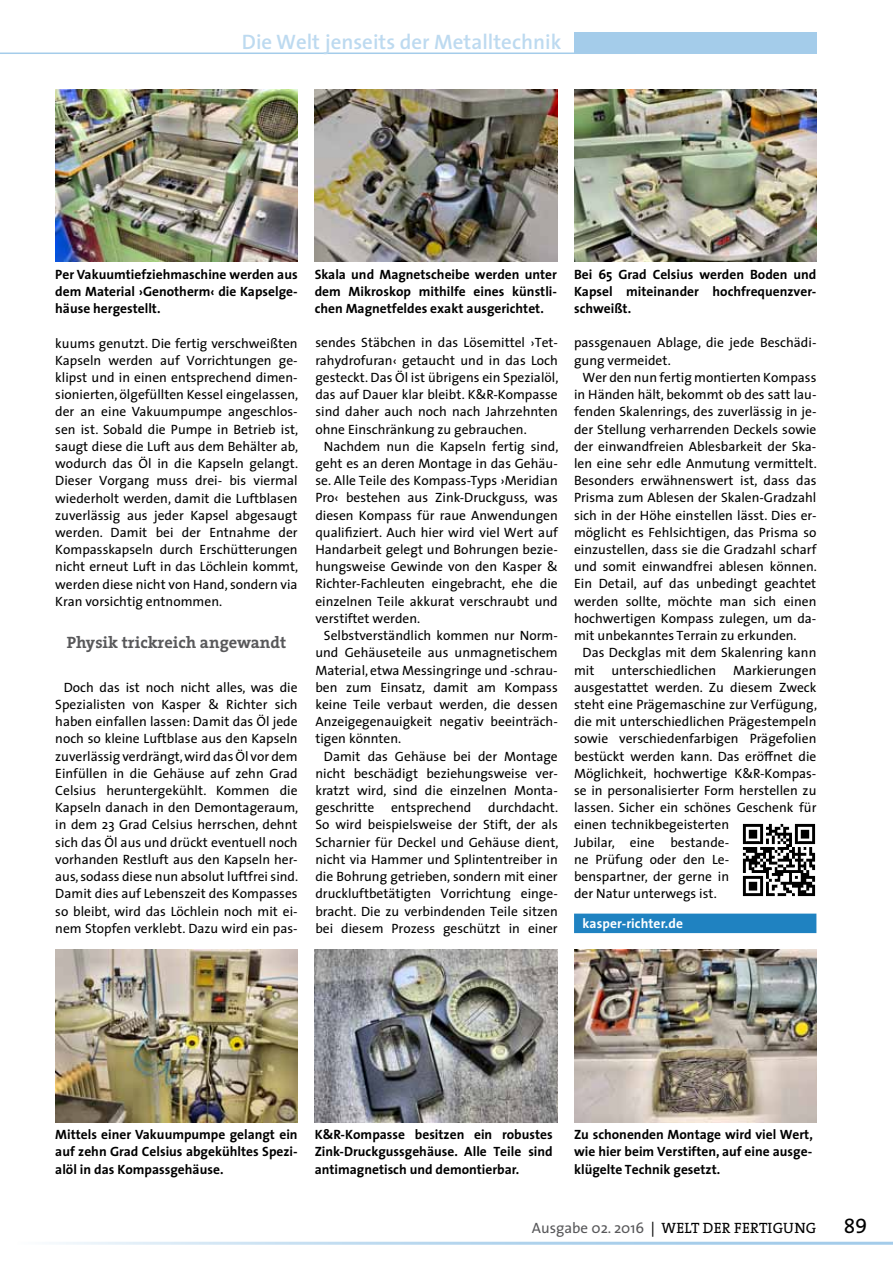
<style>
.page{position:relative;width:893px;height:1263px;background:#fff}
.page>*{position:absolute;margin:0;border:0;box-sizing:border-box;transform-origin:0 0}
.t1{font:600 21px "The Sans";color:#bddaf0}
.t2{font:21px "The Sans Regular Caps";color:#000}
.t3{font:700 16.5px "The Serif";color:#58585a}
.t4{font:15px "The Serif";letter-spacing:.015em;color:#000}
.t5{font:13.5px/17.2px "The Sans";color:#000;text-align:justify}
.t6{font:700 13.5px/17.2px "The Sans";color:#000;text-align:justify}
.t7{font:700 13.5px "The Sans";letter-spacing:.005em;color:#fff}
.s1{font-family:"The Sans";color:#58585a}
.s2{font-family:"The Sans"}
</style>
<div class="page">
<div style="left:574px;top:33px;width:242px;height:21px;background:#a4ccea"></div>
<hr style="left:0;top:53px;width:636px;height:1px;background:#a4ccea">
<hr style="left:17px;top:1242px;width:876px;height:3px;background:#a4ccea">
<div style="left:574px;top:913px;width:242px;height:20px;background:#1f82c1"></div>
<img style="left:742px;top:823px;width:74px;height:74px">
<img style="left:55px;top:89px;width:243px;height:172px">
<img style="left:315px;top:89px;width:242px;height:172px">
<img style="left:574px;top:89px;width:242px;height:172px">
<img style="left:55px;top:950px;width:243px;height:172px">
<img style="left:315px;top:950px;width:242px;height:172px">
<img style="left:574px;top:950px;width:242px;height:172px">
<h1 class="t1" style="left:242px;top:24px;width:321px">Die Welt jenseits der Metalltechnik</h1>
<p class="t6" style="left:55px;top:265px;width:244px">Per Vakuumtiefziehmaschine werden aus dem Material ›Genotherm‹ die Kapselge&shy;häuse hergestellt.</p>
<p class="t6" style="left:315px;top:265px;width:244px">Skala und Magnetscheibe werden unter dem Mikroskop mithilfe eines künstli&shy;chen Magnetfeldes exakt ausgerichtet.</p>
<p class="t6" style="left:574px;top:265px;width:244px">Bei 65 Grad Celsius werden Boden und Kapsel miteinander hochfrequenzver&shy;schweißt.</p>
<p class="t5" style="left:55px;top:334px;width:245px">kuums genutzt. Die fertig verschweißten Kapseln werden auf Vorrichtungen ge&shy;klipst und in einen entsprechend dimen&shy;sionierten, ölgefüllten Kessel eingelassen, der an eine Vakuumpumpe angeschlos&shy;sen ist. Sobald die Pumpe in Betrieb ist, saugt diese die Luft aus dem Behälter ab, wodurch das Öl in die Kapseln gelangt.<br>Dieser Vorgang muss drei- bis viermal wiederholt werden, damit die Luftblasen zuverlässig aus jeder Kapsel abgesaugt werden. Damit bei der Entnahme der Kompasskapseln durch Erschütterungen nicht erneut Luft in das Löchlein kommt, werden diese nicht von Hand, sondern via Kran vorsichtig entnommen.</p>
<p class="t3" style="left:67px;top:628px;width:221px">Physik trickreich angewandt</p>
<p class="t5" style="left:55px;top:678px;width:245px;text-align:center">Doch das ist noch nicht alles, was die Spezialisten von Kasper &amp; Richter sich haben einfallen lassen: Damit das Öl jede noch so kleine Luftblase aus den Kapseln zuverlässig verdrängt, wird das Öl vor dem Einfüllen in die Gehäuse auf zehn Grad Celsius heruntergekühlt. Kommen die Kapseln danach in den Demontageraum, in dem 23 Grad Celsius herrschen, dehnt sich das Öl aus und drückt eventuell noch vorhanden Restluft aus den Kapseln her&shy;aus, sodass diese nun absolut luftfrei sind.<br>Damit dies auf Lebenszeit des Kompasses so bleibt, wird das Löchlein noch mit ei&shy;nem Stopfen verklebt. Dazu wird ein pas-</p>
<p class="t5" style="left:315px;top:334px;width:245px">sendes Stäbchen in das Lösemittel ›Tet&shy;rahydrofuran‹ getaucht und in das Loch gesteckt. Das Öl ist übrigens ein Spezialöl, das auf Dauer klar bleibt. K&amp;R-Kompasse sind daher auch noch nach Jahrzehnten ohne Einschränkung zu gebrauchen.</p>
<p class="t5" style="left:315px;top:437px;width:245px;text-indent:9px">Nachdem nun die Kapseln fertig sind, geht es an deren Montage in das Gehäu&shy;se. Alle Teile des Kompass-Typs ›Meridian Pro‹ bestehen aus Zink-Druckguss, was diesen Kompass für raue Anwendungen qualifiziert. Auch hier wird viel Wert auf Handarbeit gelegt und Bohrungen bezie&shy;hungsweise Gewinde von den Kasper &amp; Richter-Fachleuten eingebracht, ehe die einzelnen Teile akkurat verschraubt und verstiftet werden.</p>
<p class="t5" style="left:315px;top:626px;width:244px;text-indent:9px">Selbstverständlich kommen nur Norm&shy;und Gehäuseteile aus unmagnetischem Material, etwa Messingringe und -schrau&shy;ben zum Einsatz, damit am Kompass keine Teile verbaut werden, die dessen Anzeigegenauigkeit negativ beeinträch&shy;tigen könnten.</p>
<p class="t5" style="left:315px;top:747px;width:244px;text-align:center">Damit das Gehäuse bei der Montage nicht beschädigt beziehungsweise ver&shy;kratzt wird, sind die einzelnen Monta&shy;geschritte entsprechend durchdacht.<br>So wird beispielsweise der Stift, der als Scharnier für Deckel und Gehäuse dient, nicht via Hammer und Splintentreiber in die Bohrung getrieben, sondern mit einer druckluftbetätigten Vorrichtung einge&shy;bracht. Die zu verbindenden Teile sitzen bei diesem Prozess geschützt in einer</p>
<p class="t5" style="left:574px;top:334px;width:244px">passgenauen Ablage, die jede Beschädi&shy;gung vermeidet.</p>
<p class="t5" style="left:574px;top:368px;width:244px;text-indent:9px">Wer den nun fertig montierten Kompass in Händen hält, bekommt ob des satt lau&shy;fenden Skalenrings, des zuverlässig in je&shy;der Stellung verharrenden Deckels sowie der einwandfreien Ablesbarkeit der Ska&shy;len eine sehr edle Anmutung vermittelt.<br>Besonders erwähnenswert ist, dass das Prisma zum Ablesen der Skalen-Gradzahl sich in der Höhe einstellen lässt. Dies er&shy;möglicht es Fehlsichtigen, das Prisma so einzustellen, dass sie die Gradzahl scharf und somit einwandfrei ablesen können.<br>Ein Detail, auf das unbedingt geachtet werden sollte, möchte man sich einen hochwertigen Kompass zulegen, um da&shy;mit unbekanntes Terrain zu erkunden.</p>
<p class="t5" style="left:574px;top:644px;width:244px;text-indent:9px">Das Deckglas mit dem Skalenring kann mit</p>
<p class="t5" style="left:574px;top:661px;width:245px;text-align:left;text-indent:159px">Markierungen ausgestattet werden. Zu diesem Zweck steht eine Prägemaschine zur Verfügung, die mit unterschiedlichen Prägestempeln sowie verschiedenfarbigen Prägefolien bestückt werden kann. Das eröffnet die Möglichkeit, hochwertige K&amp;R-Kompas&shy;se in personalisierter Form herstellen zu lassen. Sicher ein schönes Geschenk für einen technikbegeisterten<br>Jubilar, eine bestande-<br>ne Prüfung oder den Le-<br>benspartner, der gerne in<br>der Natur unterwegs ist.</p>
<p class="t7" style="left:583px;top:912px;width:102px">kasper-richter.de</p>
<p class="t5" style="left:611px;top:661px;width:106px">unterschiedlichen</p>
<p class="t6" style="left:55px;top:1126px;width:244px">Mittels einer Vakuumpumpe gelangt ein auf zehn Grad Celsius abgekühltes Spezi&shy;alöl in das Kompassgehäuse.</p>
<p class="t6" style="left:315px;top:1126px;width:240px">K&amp;R-Kompasse besitzen ein robustes Zink-Druckgussgehäuse. Alle Teile sind antimagnetisch und demontierbar.</p>
<p class="t6" style="left:574px;top:1126px;width:240px">Zu schonenden Montage wird viel Wert, wie hier beim Verstiften, auf eine ausge&shy;klügelte Technik gesetzt.</p>
<p class="t4" style="left:532px;top:1216px;width:286px"><span class="s1">Ausgabe 02. 2016</span> <span class="s2">|</span> WELT DER FERTIGUNG</p>
<h1 class="t2" style="left:844px;top:1214px;width:25px">89</h1>
</div>
